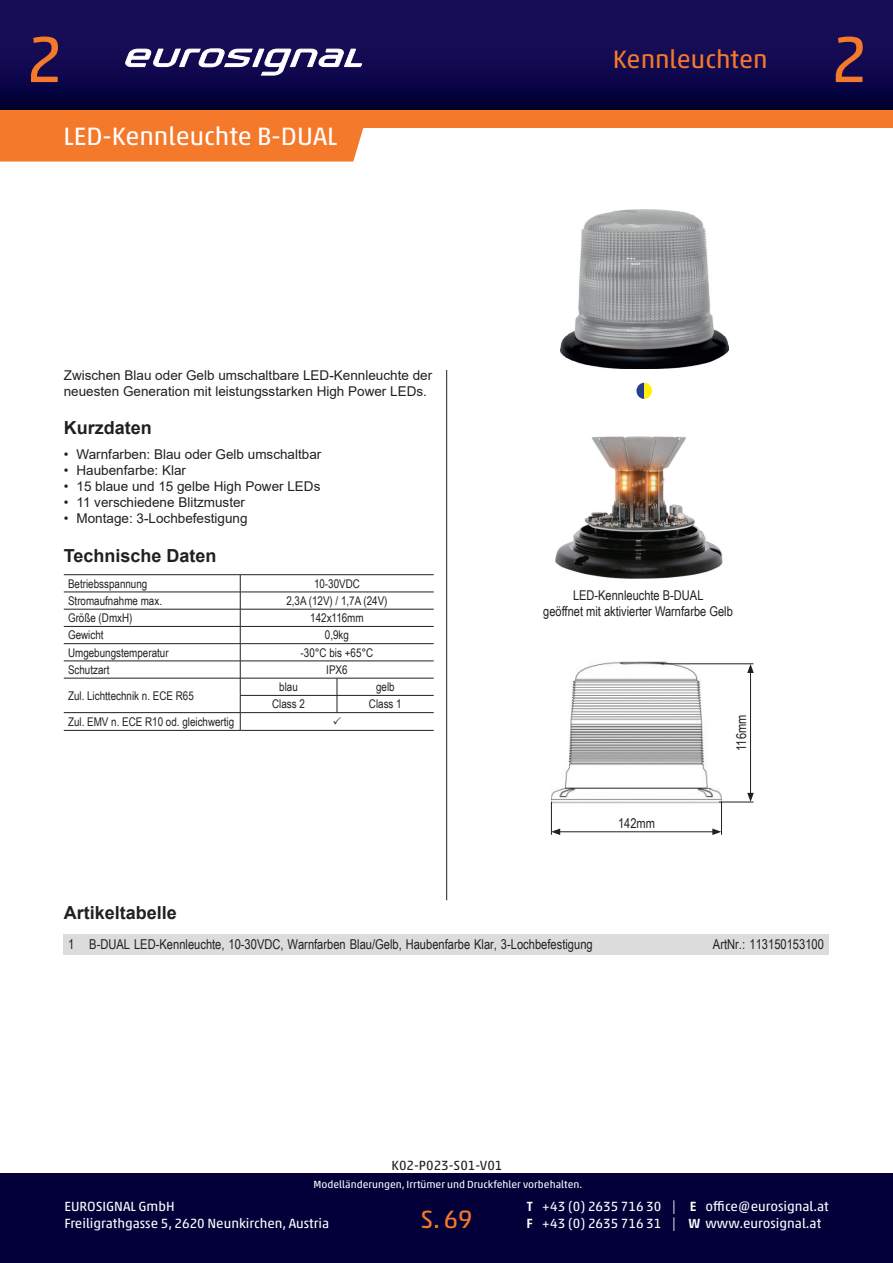
<style>
.page{position:relative;width:893px;height:1263px;background:#fff}
.page>*{position:absolute;margin:0;border:0;box-sizing:border-box;transform-origin:0 0}
.t1{font:66px "Akko Pro";color:#f4792a}
.t2{font:25.5px "Akko Pro";color:#fff}
.t3{font:25.5px "Akko Pro";color:#f4792a}
.t4{font:700 18px "Arial";color:#231f20}
.t5{font:13.65px "Arial Narrow";color:#231f20}
.t6{font:13.5px/16.2px "Arial";color:#231f20}
.t7{font:13.5px/16.5px "Akko Pro";color:#fff}
.t8{font:13.5px/16.2px "Arial Narrow";color:#231f20;text-align:center}
.t9{font:13.5px "Akko Pro";color:#231f20}
.t10{font:12px "Arial Narrow";color:#231f20}
.t11{font:10.5px "Akko Pro";color:#fff}
.s1{font-weight:500}
</style>
<div class="page">
<svg style="left:0;top:0;width:893px;height:110px;background:#0f094c"></svg>
<div style="left:0;top:110px;width:893px;height:18px;background:#f4792a"></div>
<div style="left:0;top:1174px;width:893px;height:89px;background:#030039"></div>
<div style="left:0;top:128px;width:363px;height:34px;background:#f4792a"></div>
<hr style="left:446px;top:370px;width:1px;height:530px;background:#231f20">
<div style="left:340px;top:129px;width:13px;height:30px;background:#f4792a"></div>
<svg style="left:253px;top:49px;width:11px;height:18px"></svg>
<div style="left:253px;top:49px;width:11px;height:18px;border:1px solid #fff"></div>
<svg style="left:261px;top:49px;width:101px;height:26px"></svg>
<svg style="left:125px;top:49px;width:128px;height:18px"></svg>
<svg style="left:636px;top:383px;width:16px;height:16px"></svg>
<svg style="left:64px;top:575px;width:370px;height:155px"></svg>
<hr style="left:64px;top:574px;width:176px;height:1px;background:#231f20">
<hr style="left:240px;top:574px;width:97px;height:1px;background:#231f20">
<hr style="left:337px;top:574px;width:97px;height:1px;background:#231f20">
<hr style="left:64px;top:592px;width:176px;height:1px;background:#231f20">
<hr style="left:240px;top:592px;width:97px;height:1px;background:#231f20">
<hr style="left:337px;top:592px;width:97px;height:1px;background:#231f20">
<hr style="left:64px;top:609px;width:176px;height:1px;background:#231f20">
<hr style="left:240px;top:609px;width:97px;height:1px;background:#231f20">
<hr style="left:337px;top:609px;width:97px;height:1px;background:#231f20">
<hr style="left:64px;top:626px;width:176px;height:1px;background:#231f20">
<hr style="left:240px;top:626px;width:97px;height:1px;background:#231f20">
<hr style="left:337px;top:626px;width:97px;height:1px;background:#231f20">
<hr style="left:64px;top:643px;width:176px;height:1px;background:#231f20">
<hr style="left:240px;top:643px;width:97px;height:1px;background:#231f20">
<hr style="left:337px;top:643px;width:97px;height:1px;background:#231f20">
<hr style="left:64px;top:661px;width:176px;height:1px;background:#231f20">
<hr style="left:240px;top:661px;width:97px;height:1px;background:#231f20">
<hr style="left:337px;top:661px;width:97px;height:1px;background:#231f20">
<hr style="left:64px;top:678px;width:176px;height:1px;background:#231f20">
<hr style="left:240px;top:678px;width:97px;height:1px;background:#231f20">
<hr style="left:337px;top:678px;width:97px;height:1px;background:#231f20">
<hr style="left:240px;top:695px;width:97px;height:1px;background:#231f20">
<hr style="left:337px;top:695px;width:97px;height:1px;background:#231f20">
<hr style="left:64px;top:712px;width:176px;height:1px;background:#231f20">
<hr style="left:240px;top:712px;width:97px;height:1px;background:#231f20">
<svg style="left:240px;top:575px;width:1px;height:155px"></svg>
<hr style="left:337px;top:712px;width:97px;height:1px;background:#231f20">
<hr style="left:64px;top:730px;width:176px;height:1px;background:#231f20">
<hr style="left:240px;top:730px;width:97px;height:1px;background:#231f20">
<hr style="left:337px;top:730px;width:97px;height:1px;background:#231f20">
<img style="left:561px;top:210px;width:167px;height:158px">
<img style="left:551px;top:662px;width:170px;height:141px">
<hr style="left:662px;top:663px;width:91px;height:1px;background:#231f20">
<hr style="left:719px;top:802px;width:34px;height:1px;background:#231f20">
<hr style="left:750px;top:670px;width:1px;height:125px;background:#231f20">
<svg style="left:747px;top:793px;width:7px;height:9px"></svg>
<svg style="left:747px;top:664px;width:7px;height:9px"></svg>
<hr style="left:551px;top:802px;width:1px;height:33px;background:#231f20">
<hr style="left:721px;top:802px;width:1px;height:33px;background:#231f20">
<hr style="left:558px;top:831px;width:157px;height:1px;background:#231f20">
<svg style="left:551px;top:828px;width:9px;height:7px"></svg>
<svg style="left:712px;top:828px;width:9px;height:7px"></svg>
<div style="left:64px;top:934px;width:21px;height:20px;background:#dadcde"></div>
<div style="left:85px;top:934px;width:574px;height:20px;background:#dadcde"></div>
<div style="left:659px;top:934px;width:170px;height:20px;background:#dadcde"></div>
<img style="left:555px;top:437px;width:167px;height:142px">
<svg style="left:333px;top:678px;width:8px;height:47px"></svg>
<h1 class="t1" style="left:26px;top:19px;width:38px">2</h1>
<h2 class="t2" style="left:64px;top:121px;width:275px">LED-Kennleuchte B-DUAL</h2>
<h2 class="t3" style="left:613px;top:44px;width:156px">Kennleuchten</h2>
<h1 class="t1" style="left:831px;top:19px;width:38px">2</h1>
<p class="t6" style="left:64px;top:367px;width:370px">Zwischen Blau oder Gelb umschaltbare LED-Kennleuchte der neuesten Generation mit leistungsstarken High Power LEDs.</p>
<h3 class="t4" style="left:64px;top:415px;width:90px">Kurzdaten</h3>
<p class="t6" style="left:64px;top:446px;width:259px">• Warnfarben: Blau oder Gelb umschaltbar</p>
<p class="t6" style="left:64px;top:462px;width:124px">• Haubenfarbe: Klar</p>
<p class="t6" style="left:64px;top:478px;width:258px">• 15 blaue und 15 gelbe High Power LEDs</p>
<p class="t6" style="left:64px;top:494px;width:183px">• 11 verschiedene Blitzmuster</p>
<p class="t6" style="left:64px;top:510px;width:185px">• Montage: 3-Lochbefestigung</p>
<h3 class="t4" style="left:64px;top:543px;width:154px">Technische Daten</h3>
<p class="t10" style="left:68px;top:575px;width:81px">Betriebsspannung</p>
<p class="t10" style="left:314px;top:575px;width:47px">10-30VDC</p>
<p class="t10" style="left:68px;top:592px;width:96px">Stromaufnahme max.</p>
<p class="t10" style="left:286px;top:592px;width:103px">2,3A (12V) / 1,7A (24V)</p>
<p class="t10" style="left:68px;top:609px;width:66px">Größe (DmxH)</p>
<p class="t10" style="left:310px;top:609px;width:55px">142x116mm</p>
<p class="t10" style="left:68px;top:626px;width:37px">Gewicht</p>
<p class="t10" style="left:325px;top:626px;width:26px">0,9kg</p>
<p class="t10" style="left:68px;top:644px;width:102px">Umgebungstemperatur</p>
<p class="t10" style="left:301px;top:644px;width:74px">-30°C bis +65°C</p>
<p class="t10" style="left:68px;top:661px;width:43px">Schutzart</p>
<p class="t10" style="left:326px;top:661px;width:23px">IPX6</p>
<p class="t10" style="left:68px;top:687px;width:127px">Zul. Lichttechnik n. ECE R65</p>
<p class="t10" style="left:279px;top:678px;width:20px">blau</p>
<p class="t10" style="left:376px;top:678px;width:20px">gelb</p>
<p class="t10" style="left:272px;top:695px;width:34px">Class 2</p>
<p class="t10" style="left:369px;top:695px;width:34px">Class 1</p>
<p class="t10" style="left:68px;top:713px;width:168px">Zul. EMV n. ECE R10 od. gleichwertig</p>
<h3 class="t4" style="left:64px;top:900px;width:115px">Artikeltabelle</h3>
<p class="t8" style="left:543px;top:587px;width:191px">LED-Kennleuchte B-DUAL<br>geöffnet mit aktivierter Warnfarbe Gelb</p>
<p class="t8" style="left:618px;top:814px;width:38px">142mm</p>
<p class="t8" style="left:733px;top:751px;width:38px;rotate:-90deg">116mm</p>
<p class="t5" style="left:68px;top:934px;width:526px">1 B-DUAL LED-Kennleuchte, 10-30VDC, Warnfarben Blau/Gelb, Haubenfarbe Klar, 3-Lochbefestigung</p>
<p class="t5" style="left:713px;top:934px;width:113px">ArtNr.: 113150153100</p>
<p class="t9" style="left:392px;top:1157px;width:112px">K02-P023-S01-V01</p>
<p class="t11" style="left:313px;top:1178px;width:270px">Modelländerungen, Irrtümer und Druckfehler vorbehalten.</p>
<p class="t7" style="left:64px;top:1198px;width:266px">EUROSIGNAL GmbH<br>Freiligrathgasse 5, 2620 Neunkirchen, Austria</p>
<h2 class="t3" style="left:420px;top:1204px;width:53px">S. 69</h2>
<p class="t7" style="left:526px;top:1198px;width:151px"><span class="s1">T</span> +43 (0) 2635 716 30 |<br><span class="s1">F</span> +43 (0) 2635 716 31 |</p>
<p class="t7" style="left:688px;top:1198px;width:142px"><span class="s1">E</span> office@eurosignal.at<br><span class="s1">W</span> www.eurosignal.at</p>
</div>
